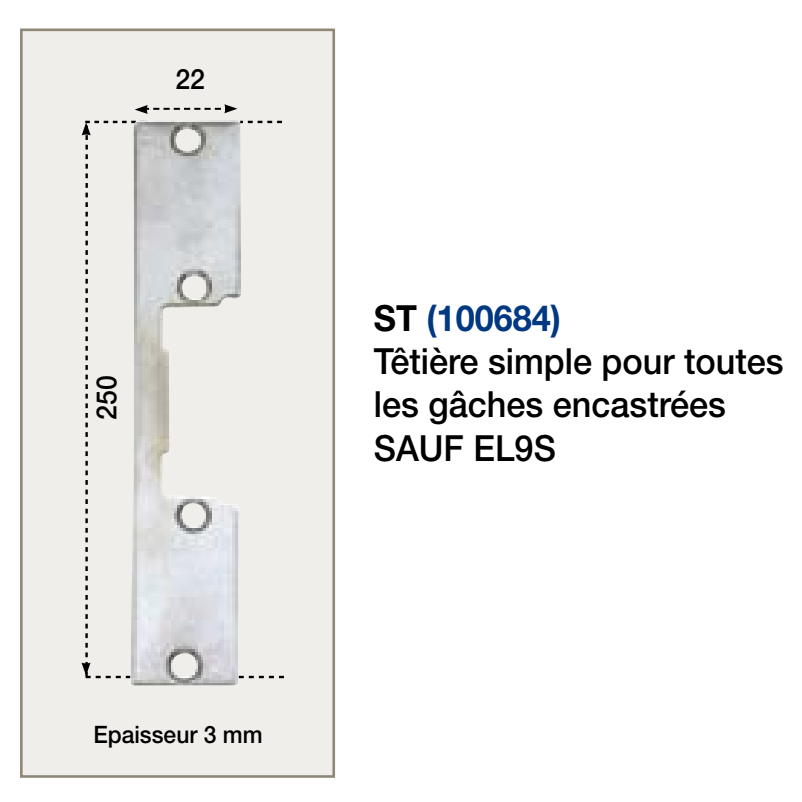
<style>
.page{position:relative;width:802px;height:802px;background:#fff}
.page>*{position:absolute;margin:0;border:0;box-sizing:border-box;transform-origin:0 0}
.t1{font:500 36px/43.2px "Helvetica Neue LT Pro";color:#000;scale:.95 1}
.t2{font:700 36px "Helvetica Neue";color:#003882;scale:.95 1}
.t3{font:500 28px "Helvetica Neue";color:#000;scale:.95 1}
.t4{font:500 24px "Helvetica Neue";color:#000;scale:.95 1}
.s1{color:#000}
</style>
<div class="page">
<div style="left:21px;top:30px;width:312px;height:746px;background:#f0eeea"></div>
<div style="left:20px;top:28px;width:315px;height:749px;border:3px solid #8f8778"></div>
<svg style="left:241px;top:121px;width:41px;height:2px"></svg>
<svg style="left:241px;top:675px;width:43px;height:2px"></svg>
<img style="left:126px;top:120px;width:115px;height:566px">
<svg style="left:81px;top:121px;width:64px;height:556px"></svg>
<svg style="left:135px;top:104px;width:102px;height:10px"></svg>
<p class="t3" style="left:175px;top:63px;width:33px">22</p>
<p class="t3" style="left:90px;top:419px;width:48px;rotate:-90deg">250</p>
<p class="t4" style="left:93px;top:719px;width:179px">Epaisseur 3 mm</p>
<p class="t2" style="left:373px;top:295px;width:198px"><span class="s1">ST</span> (100684)</p>
<p class="t1" style="left:373px;top:339px;width:432px">Têtière simple pour toutes les gâches encastrées<br>SAUF EL9S</p>
</div>
